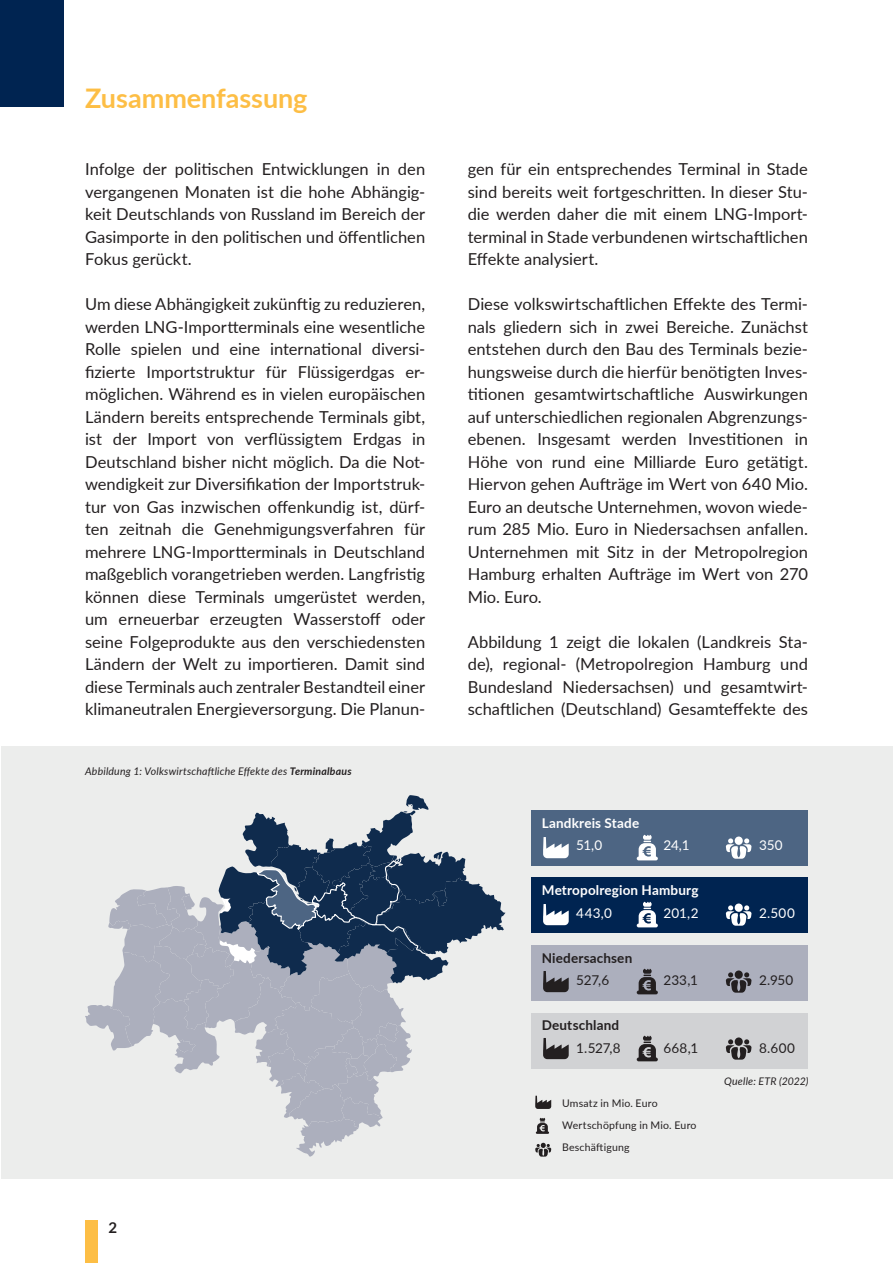
<style>
.page{position:relative;width:893px;height:1263px;background:#fff}
.page>*{position:absolute;margin:0;border:0;box-sizing:border-box;transform-origin:0 0}
.t1{font:700 27px "Lato";color:#fdbe45}
.t2{font:16.5px/22.5px "Lato";color:#231f20;text-align:justify}
.t3{font:700 15px "Lato";color:#231f20}
.t4{font:700 13.5px "Lato";letter-spacing:.01em;color:#fff}
.t5{font:13.5px "Lato";letter-spacing:.005em;color:#231f20}
.t6{font:13.5px "Lato";letter-spacing:.01em;color:#fff}
.t7{font:700 13.5px "Lato";letter-spacing:.01em;color:#231f20}
.t8{font:italic 10.5px "Lato";letter-spacing:.02em;color:#231f20}
.t9{font:10.5px/22px "Lato";letter-spacing:.02em;color:#231f20}
.s1{font-weight:700}
</style>
<div class="page">
<div style="left:85px;top:1220px;width:13px;height:43px;background:#fdbe45"></div>
<div style="left:0;top:0;width:64px;height:106px;background:#002451"></div>
<div style="left:1px;top:746px;width:892px;height:433px;background:#ecedec"></div>
<div style="left:531px;top:1013px;width:277px;height:55px;background:#d1d2d4"></div>
<div style="left:531px;top:810px;width:277px;height:55px;background:#4d6583"></div>
<div style="left:531px;top:878px;width:277px;height:55px;background:#002451"></div>
<svg style="left:536px;top:1118px;width:13px;height:16px"></svg>
<svg style="left:535px;top:1143px;width:16px;height:13px"></svg>
<svg style="left:535px;top:1096px;width:16px;height:13px"></svg>
<div style="left:531px;top:945px;width:277px;height:56px;background:#acafbd"></div>
<svg style="left:637px;top:835px;width:21px;height:25px"></svg>
<svg style="left:726px;top:838px;width:26px;height:21px"></svg>
<svg style="left:543px;top:837px;width:26px;height:21px"></svg>
<svg style="left:637px;top:902px;width:21px;height:25px"></svg>
<svg style="left:726px;top:905px;width:26px;height:21px"></svg>
<svg style="left:543px;top:904px;width:26px;height:21px"></svg>
<svg style="left:637px;top:969px;width:21px;height:25px"></svg>
<svg style="left:726px;top:972px;width:26px;height:21px"></svg>
<svg style="left:543px;top:971px;width:26px;height:21px"></svg>
<svg style="left:637px;top:1036px;width:21px;height:25px"></svg>
<svg style="left:726px;top:1039px;width:26px;height:21px"></svg>
<svg style="left:543px;top:1038px;width:26px;height:21px"></svg>
<svg style="left:85px;top:795px;width:420px;height:362px"></svg>
<h1 class="t1" style="left:85px;top:78px;width:224px">Zusammenfassung</h1>
<p class="t2" style="left:85px;top:157px;width:342px">Infolge der politischen Entwicklungen in den vergangenen Monaten ist die hohe Abhängig&shy;keit Deutschlands von Russland im Bereich der Gasimporte in den politischen und öffentlichen Fokus gerückt.</p>
<p class="t2" style="left:85px;top:292px;width:342px">Um diese Abhängigkeit zukünftig zu reduzieren, werden LNG-Importterminals eine wesentliche Rolle spielen und eine international diversi&shy;fizierte Importstruktur für Flüssigerdgas er&shy;möglichen. Während es in vielen europäischen Ländern bereits entsprechende Terminals gibt, ist der Import von verflüssigtem Erdgas in Deutschland bisher nicht möglich. Da die Not&shy;wendigkeit zur Diversifikation der Importstruk&shy;tur von Gas inzwischen offenkundig ist, dürf&shy;ten zeitnah die Genehmigungsverfahren für mehrere LNG-Importterminals in Deutschland maßgeblich vorangetrieben werden. Langfristig können diese Terminals umgerüstet werden, um erneuerbar erzeugten Wasserstoff oder seine Folgeprodukte aus den verschiedensten Ländern der Welt zu importieren. Damit sind diese Terminals auch zentraler Bestandteil einer klimaneutralen Energieversorgung. Die Planun-</p>
<p class="t8" style="left:85px;top:764px;width:268px">Abbildung 1: Volkswirtschaftliche Effekte des <span class="s1">Terminalbaus</span></p>
<p class="t3" style="left:108px;top:1216px;width:10px">2</p>
<p class="t2" style="left:468px;top:157px;width:342px">gen für ein entsprechendes Terminal in Stade sind bereits weit fortgeschritten. In dieser Stu&shy;die werden daher die mit einem LNG-Import&shy;terminal in Stade verbundenen wirtschaftlichen Effekte analysiert.</p>
<p class="t2" style="left:468px;top:292px;width:342px">Diese volkswirtschaftlichen Effekte des Termi&shy;nals gliedern sich in zwei Bereiche. Zunächst entstehen durch den Bau des Terminals bezie&shy;hungsweise durch die hierfür benötigten Inves&shy;titionen gesamtwirtschaftliche Auswirkungen auf unterschiedlichen regionalen Abgrenzungs&shy;ebenen. Insgesamt werden Investitionen in Höhe von rund eine Milliarde Euro getätigt.<br>Hiervon gehen Aufträge im Wert von 640 Mio.<br>Euro an deutsche Unternehmen, wovon wiede&shy;rum 285 Mio. Euro in Niedersachsen anfallen.<br>Unternehmen mit Sitz in der Metropolregion Hamburg erhalten Aufträge im Wert von 270<br>Mio. Euro.</p>
<p class="t2" style="left:468px;top:630px;width:342px">Abbildung 1 zeigt die lokalen (Landkreis Sta&shy;de), regional- (Metropolregion Hamburg und Bundesland Niedersachsen) und gesamtwirt&shy;schaftlichen (Deutschland) Gesamteffekte des</p>
<p class="t4" style="left:542px;top:813px;width:99px">Landkreis Stade</p>
<p class="t6" style="left:576px;top:835px;width:28px">51,0</p>
<p class="t6" style="left:664px;top:835px;width:27px">24,1</p>
<p class="t6" style="left:759px;top:835px;width:25px">350</p>
<p class="t4" style="left:542px;top:880px;width:158px">Metropolregion Hamburg</p>
<p class="t6" style="left:576px;top:903px;width:37px">443,0</p>
<p class="t6" style="left:664px;top:903px;width:36px">201,2</p>
<p class="t6" style="left:759px;top:903px;width:37px">2.500</p>
<p class="t7" style="left:542px;top:948px;width:92px">Niedersachsen</p>
<p class="t5" style="left:576px;top:970px;width:34px">527,6</p>
<p class="t5" style="left:664px;top:970px;width:36px">233,1</p>
<p class="t5" style="left:759px;top:970px;width:36px">2.950</p>
<p class="t7" style="left:542px;top:1015px;width:79px">Deutschland</p>
<p class="t5" style="left:576px;top:1038px;width:46px">1.527,8</p>
<p class="t5" style="left:664px;top:1038px;width:36px">668,1</p>
<p class="t5" style="left:759px;top:1038px;width:37px">8.600</p>
<p class="t8" style="left:724px;top:1073px;width:86px">Quelle: ETR (2022)</p>
<p class="t9" style="left:562px;top:1092px;width:136px">Umsatz in Mio. Euro<br>Wertschöpfung in Mio. Euro<br>Beschäftigung</p>
</div>
